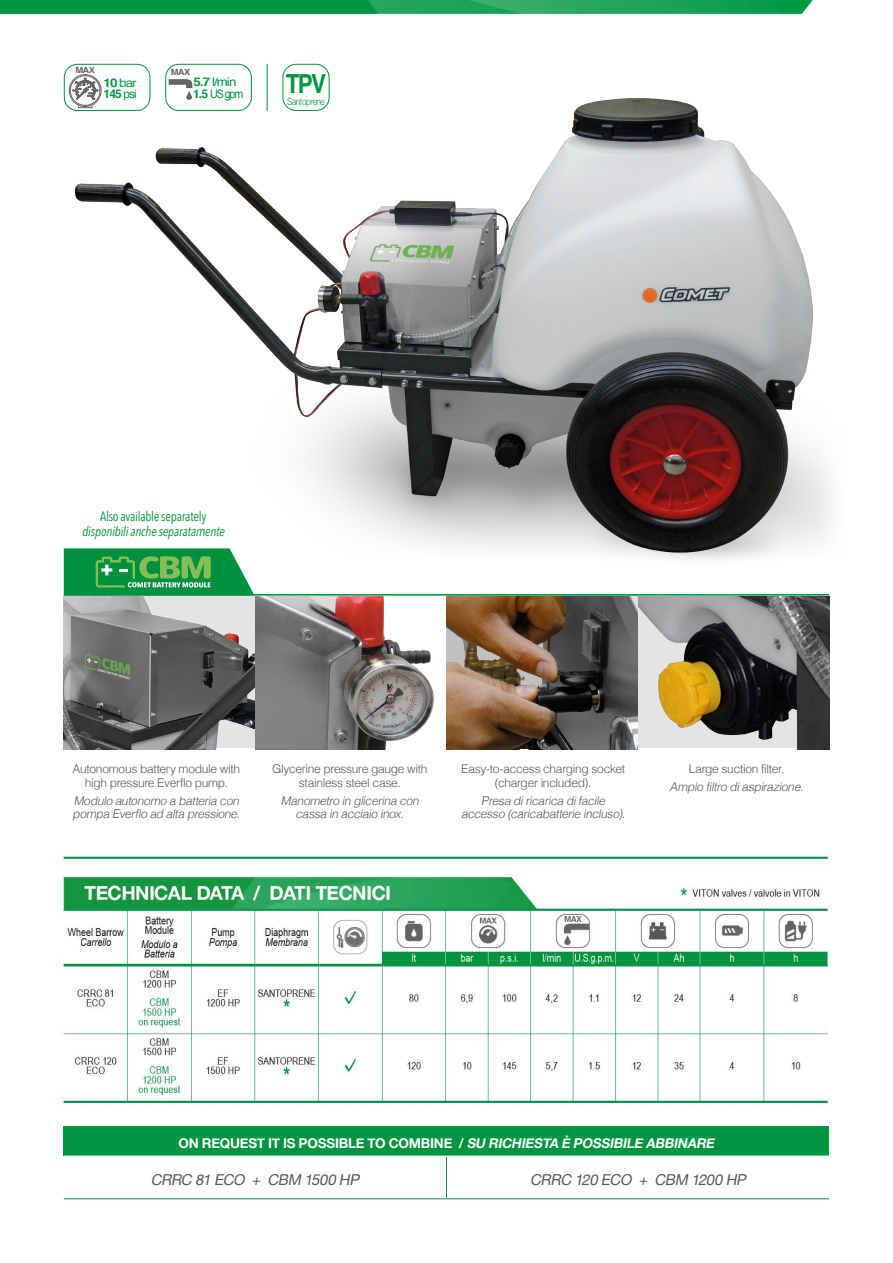
<style>
.page{position:relative;width:893px;height:1263px;background:#fff}
.page>*{position:absolute;margin:0;border:0;box-sizing:border-box;transform-origin:0 0}
.t1{font:700 26.25px "Helvetica";color:#009641;scale:.85 1}
.t2{font:italic 15px "Helvetica Neue";color:#575756}
.t3{font:700 13.5px "Helvetica Neue";color:#fff}
.t4{font:italic 13.5px "Avenir Next Condensed";color:#009641}
.t5{font:13.5px "Avenir Next Condensed";letter-spacing:-.02em;color:#009641}
.t6{font:italic 300 12px/13.5px "Helvetica";color:#575756;text-align:center}
.t7{font:300 12px/13.5px "Helvetica";letter-spacing:-.025em;color:#575756;text-align:center}
.t8{font:11.85px "Helvetica";letter-spacing:-.07em;color:#009641;scale:1.12 1}
.t9{font:11.85px "Helvetica";letter-spacing:-.07em;color:#009641;scale:.9 1}
.t10{font:700 11.85px "Helvetica";color:#009641}
.t11{font:300 9.9px "Helvetica Neue";letter-spacing:-.05em;color:#009641;scale:.84 1}
.t12{font:700 8.4px "Helvetica";letter-spacing:-.07em;color:#646463;scale:1.12 1}
.s1{font-weight:700}
.s2{font-weight:400}
.s3{font-style:italic}
</style>
<div class="page">
<img style="left:68px;top:63px;width:763px;height:550px">
<div style="left:64px;top:1126px;width:765px;height:30px;background:#009641"></div>
<hr style="left:64px;top:1155px;width:382px;height:2px;background:#fff">
<hr style="left:446px;top:1155px;width:383px;height:2px;background:#fff">
<hr style="left:446px;top:1157px;width:1px;height:41px;background:#009641">
<hr style="left:64px;top:1198px;width:382px;height:1px;background:#009641">
<hr style="left:446px;top:1198px;width:383px;height:1px;background:#009641">
<img style="left:0;top:0;width:813px;height:14px">
<img style="left:64px;top:596px;width:765px;height:153px">
<svg style="left:64px;top:595px;width:191px;height:153px"></svg>
<svg style="left:255px;top:595px;width:191px;height:153px"></svg>
<svg style="left:446px;top:595px;width:192px;height:153px"></svg>
<hr style="left:64px;top:594px;width:765px;height:1px;background:#009641">
<svg style="left:64px;top:548px;width:191px;height:46px"></svg>
<div style="left:282px;top:64px;width:48px;height:47px;border:1px solid #009641;border-radius:13px"></div>
<div style="left:165px;top:64px;width:87px;height:47px;border:1px solid #009641;border-radius:13px"></div>
<svg style="left:169px;top:79px;width:23px;height:21px"></svg>
<svg style="left:70px;top:75px;width:30px;height:31px"></svg>
<div style="left:69px;top:74px;width:32px;height:33px;border:1px solid #646463;border-radius:50%"></div>
<div style="left:78px;top:105px;width:14px;height:3px;border:1px solid #646463"></div>
<div style="left:64px;top:64px;width:86px;height:47px;border:1px solid #009641;border-radius:13px"></div>
<hr style="left:267px;top:64px;width:1px;height:47px;background:#009641">
<img style="left:59px;top:855px;width:770px;height:250px">
<p class="t12" style="left:75px;top:63px;width:19px">MAX</p>
<p class="t8" style="left:104px;top:73px;width:31px"><span class="s1">10</span> bar</p>
<p class="t10" style="left:104px;top:85px;width:35px">145 <span class="s2">psi</span></p>
<p class="t12" style="left:171px;top:66px;width:19px">MAX</p>
<p class="t8" style="left:194px;top:73px;width:40px"><span class="s1">5.7</span> l/min</p>
<h1 class="t1" style="left:286px;top:63px;width:49px">TPV</h1>
<p class="t9" style="left:193px;top:85px;width:57px"><span class="s1">1.5</span> US gpm</p>
<p class="t11" style="left:287px;top:94px;width:46px">Santoprene</p>
<p class="t5" style="left:100px;top:505px;width:108px">Also available separately</p>
<p class="t4" style="left:82px;top:520px;width:148px">disponibiliancheseparatamente</p>
<p class="t7" style="left:73px;top:761px;width:169px">Autonomous battery module with high pressure Everflo pump.</p>
<p class="t6" style="left:73px;top:793px;width:172px;text-align:left">Moduloautonomoabatteriacon pompaEverfload altapressione.</p>
<p class="t7" style="left:272px;top:761px;width:157px">Glycerine pressure gauge with stainless steel case.</p>
<p class="t6" style="left:281px;top:793px;width:143px">Manometroinglicerinacon cassainacciaioinox.</p>
<p class="t7" style="left:461px;top:761px;width:165px">Easy-to-access charging socket (charger included).</p>
<p class="t6" style="left:461px;top:793px;width:169px">Presadiricaricadifacile accesso(caricabatterieincluso).</p>
<p class="t7" style="left:689px;top:761px;width:97px">Large suction filter.</p>
<p class="t6" style="left:669px;top:779px;width:139px">Ampiofiltrodiaspirazione.</p>
<p class="t3" style="left:179px;top:1132px;width:541px">O N R E Q U E ST I T I S P O S S I B L E TO C O M B I N E / <span class="s3">SU RICHIESTA È POSSIBILE ABBINARE</span></p>
<p class="t2" style="left:151px;top:1169px;width:214px">CRRC 81ECO + CBM 1500HP</p>
<p class="t2" style="left:530px;top:1169px;width:221px">CRRC 120ECO + CBM 1200HP</p>
</div>
